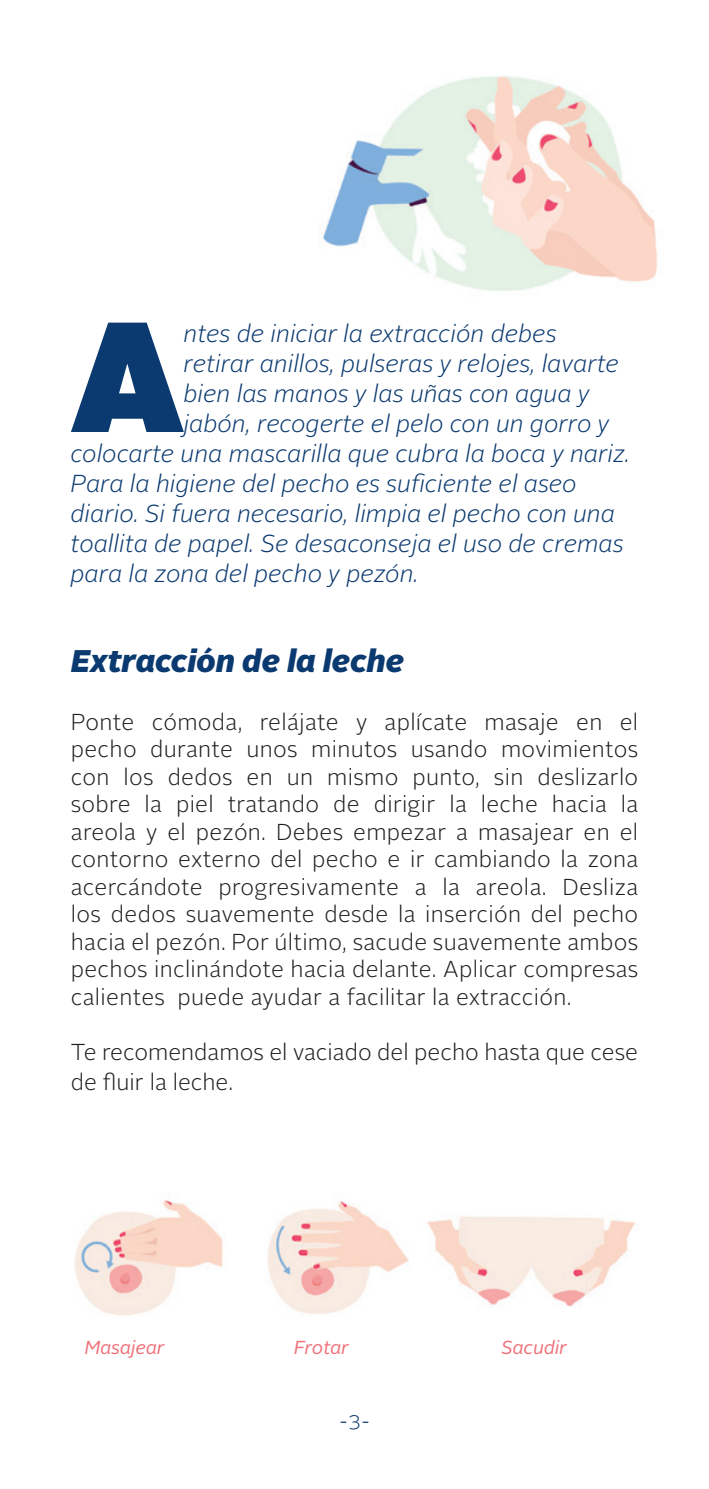
<style>
.page{position:relative;width:709px;height:1489px;background:#fff}
.page>*{position:absolute;margin:0;border:0;box-sizing:border-box;transform-origin:0 0}
.t1{font:900 156.25px "Alright Sans";color:#0b3a70}
.t2{font:italic 900 31.25px "Alright Sans";color:#0b3a70}
.t3{font:italic 300 24.5px "Alright Sans";color:#0b3a70}
.t4{font:300 23px/27.5px "Alright Sans";color:#231f20;text-align:justify}
.t5{font:300 20px "Alright Sans";color:#0b3a70}
.t6{font:italic 18.75px "Alright Sans";color:#f16f78}
</style>
<div class="page">
<img style="left:74px;top:1199px;width:561px;height:117px">
<img style="left:323px;top:76px;width:334px;height:215px">
<p class="t1" style="left:71px;top:263px;width:114px">A</p>
<p class="t3" style="left:184px;top:317px;width:375px">ntes de iniciar la extracción debes</p>
<p class="t3" style="left:184px;top:347px;width:437px">retirar anillos, pulseras y relojes, lavarte</p>
<p class="t3" style="left:184px;top:377px;width:407px">bien las manos y las uñas con agua y</p>
<p class="t3" style="left:184px;top:407px;width:427px">jabón, recogerte el pelo con un gorro y</p>
<p class="t3" style="left:71px;top:437px;width:561px">colocarte una mascarilla que cubra la boca y nariz.</p>
<p class="t3" style="left:71px;top:467px;width:507px">Para la higiene del pecho es suficiente el aseo</p>
<p class="t3" style="left:71px;top:497px;width:546px">diario. Si fuera necesario, limpia el pecho con una</p>
<p class="t3" style="left:71px;top:527px;width:554px">toallita de papel. Se desaconseja el uso de cremas</p>
<p class="t3" style="left:71px;top:557px;width:349px">para la zona del pecho y pezón.</p>
<p class="t2" style="left:71px;top:638px;width:335px">Extracción de la leche</p>
<p class="t4" style="left:71px;top:708px;width:569px">Ponte cómoda, relájate y aplícate masaje en el pecho durante unos minutos usando movimientos con los dedos en un mismo punto, sin deslizarlo sobre la piel tratando de dirigir la leche hacia la areola y el pezón. Debes empezar a masajear en el contorno externo del pecho e ir cambiando la zona acercándote progresivamente a la areola. Desliza los dedos suavemente desde la inserción del pecho hacia el pezón. Por último, sacude suavemente ambos pechos inclinándote hacia delante. Aplicar compresas calientes puede ayudar a facilitar la extracción.</p>
<p class="t4" style="left:71px;top:1037px;width:568px;line-height:30px">Te recomendamos el vaciado del pecho hasta que cese de fluir la leche.</p>
<p class="t6" style="left:85px;top:1334px;width:81px">Masajear</p>
<p class="t6" style="left:294px;top:1334px;width:57px">Frotar</p>
<p class="t6" style="left:501px;top:1334px;width:67px">Sacudir</p>
<p class="t5" style="left:349px;top:1405px;width:13px">3</p>
</div>
